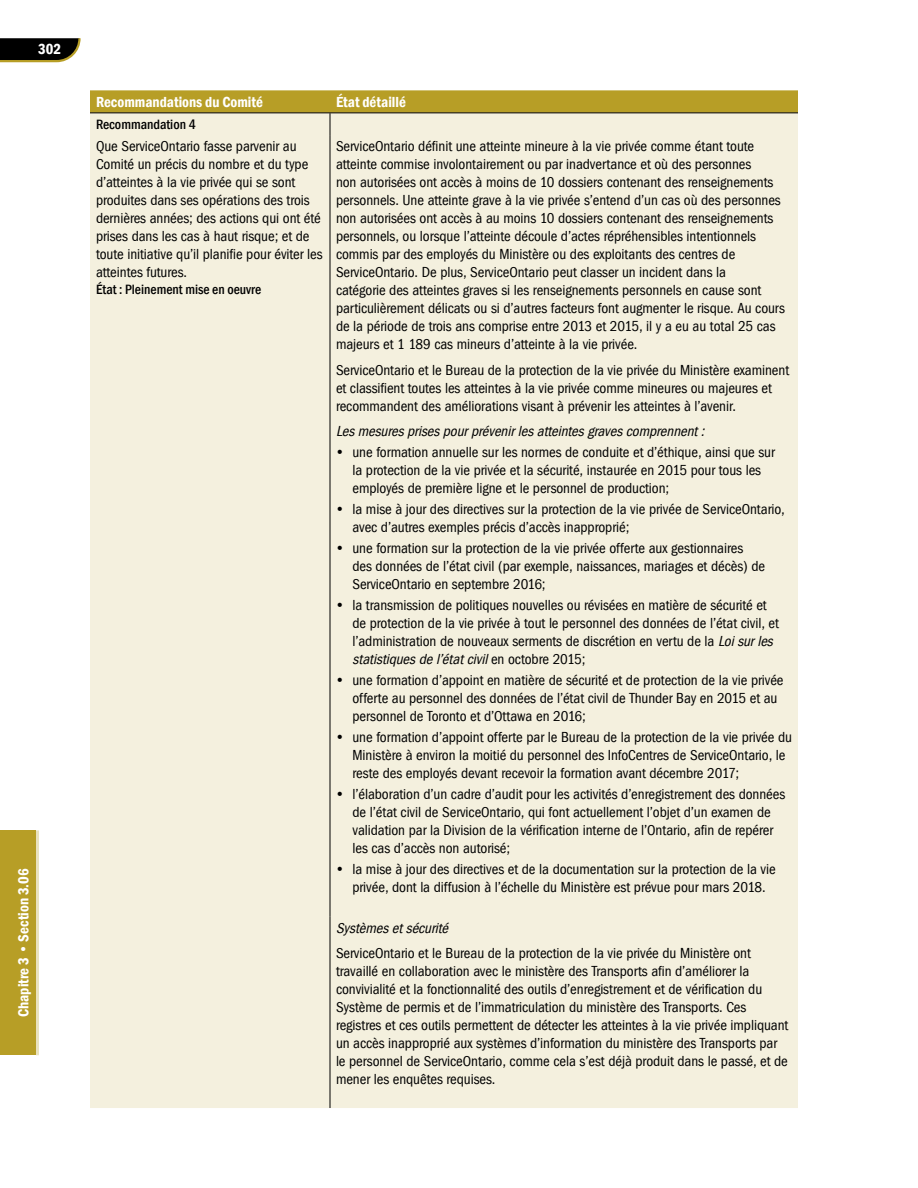
<style>
.page{position:relative;width:918px;height:1188px;background:#fff}
.page>*{position:absolute;margin:0;border:0;box-sizing:border-box;transform-origin:0 0}
.t1{font:15px/18px "Franklin Got Cd ITCTT";letter-spacing:-.005em;color:#000}
.t2{font:italic 15px "Franklin Got Cd ITCTT";color:#000}
.t3{font:600 condensed 15px "Franklin Gothic";color:#fff}
.t4{font:500 condensed 13.8px "Franklin Gothic";color:#000}
.s1{font-style:italic}
</style>
<div class="page">
<svg style="left:0;top:38px;width:81px;height:25px;background:#2d2b1e"></svg>
<div style="left:0;top:830px;width:36px;height:225px;background:#b79e26"></div>
<hr style="left:36px;top:830px;width:3px;height:225px;background:#e9e2be">
<div style="left:90px;top:135px;width:708px;height:973px;background:#f4f0de"></div>
<svg style="left:90px;top:90px;width:708px;height:45px;background:#d2c37f"></svg>
<hr style="left:330px;top:135px;width:1px;height:781px;background:#000">
<hr style="left:330px;top:916px;width:1px;height:192px;background:#000">
<hr style="left:90px;top:113px;width:240px;height:1px;background:#000">
<hr style="left:330px;top:113px;width:468px;height:1px;background:#000">
<p class="t3" style="left:38px;top:39px;width:24px">302</p>
<p class="t3" style="left:13px;top:1017px;width:150px;rotate:-90deg">Chapitre 3 • Section 3.06</p>
<p class="t3" style="left:96px;top:92px;width:168px">Recommandations du Comité</p>
<p class="t3" style="left:336px;top:92px;width:71px">État détaillé</p>
<p class="t4" style="left:96px;top:115px;width:101px">Recommandation 4</p>
<p class="t1" style="left:96px;top:137px;width:228px">Que ServiceOntario fasse parvenir au Comité un précis du nombre et du type d’atteintes à la vie privée qui se sont produites dans ses opérations des trois dernières années; des actions qui ont été prises dans les cas à haut risque; et de toute initiative qu’il planifie pour éviter les atteintes futures.</p>
<p class="t4" style="left:96px;top:280px;width:167px">État : Pleinement mise en oeuvre</p>
<p class="t1" style="left:336px;top:137px;width:450px">ServiceOntario définit une atteinte mineure à la vie privée comme étant toute atteinte commise involontairement ou par inadvertance et où des personnes<br>non autorisées ont accès à moins de 10 dossiers contenant des renseignements personnels. Une atteinte grave à la vie privée s’entend d’un cas où des personnes non autorisées ont accès à au moins 10 dossiers contenant des renseignements personnels, ou lorsque l’atteinte découle d’actes répréhensibles intentionnels commis par des employés du Ministère ou des exploitants des centres de ServiceOntario. De plus, ServiceOntario peut classer un incident dans la<br>catégorie des atteintes graves si les renseignements personnels en cause sont particulièrement délicats ou si d’autres facteurs font augmenter le risque. Au cours de la période de trois ans comprise entre 2013 et 2015, il y a eu au total 25 cas majeurs et 1 189 cas mineurs d’atteinte à la vie privée.</p>
<p class="t1" style="left:336px;top:361px;width:455px">ServiceOntario et le Bureau de la protection de la vie privée du Ministère examinent et classifient toutes les atteintes à la vie privée comme mineures ou majeures et recommandent des améliorations visant à prévenir les atteintes à l’avenir.</p>
<p class="t2" style="left:336px;top:423px;width:374px">Lesmesuresprisespourprévenirlesatteintesgravescomprennent :</p>
<p class="t1" style="left:352px;top:443px;width:424px;text-indent:-16px">• une formation annuelle sur les normes de conduite et d’éthique, ainsi que sur la protection de la vie privée et la sécurité, instaurée en 2015 pour tous les employés de première ligne et le personnel de production;</p>
<p class="t1" style="left:352px;top:500px;width:434px;text-indent:-16px">• la mise à jour des directives sur la protection de la vie privée de ServiceOntario, avec d’autres exemples précis d’accès inapproprié;</p>
<p class="t1" style="left:352px;top:539px;width:414px;text-indent:-16px">• une formation sur la protection de la vie privée offerte aux gestionnaires des données de l’état civil (par exemple, naissances, mariages et décès) de<br>ServiceOntario en septembre 2016;</p>
<p class="t1" style="left:352px;top:596px;width:428px;text-indent:-16px">• la transmission de politiques nouvelles ou révisées en matière de sécurité et de protection de la vie privée à tout le personnel des données de l’état civil, et l’administration de nouveaux serments de discrétion en vertu de la <span class="s1">Loisurles statistiquesdel’étatcivil</span>e n o c t o b r e 2 0 1 5 ;</p>
<p class="t1" style="left:352px;top:671px;width:433px;text-indent:-16px">• une formation d’appoint en matière de sécurité et de protection de la vie privée offerte au personnel des données de l’état civil de Thunder Bay en 2015 et au personnel de Toronto et d’Ottawa en 2016;</p>
<p class="t1" style="left:352px;top:728px;width:441px;text-indent:-16px">• une formation d’appoint offerte par le Bureau de la protection de la vie privée du<br>Ministère à environ la moitié du personnel des InfoCentres de ServiceOntario, le reste des employés devant recevoir la formation avant décembre 2017;</p>
<p class="t1" style="left:352px;top:785px;width:434px;text-indent:-16px">• l’élaboration d’un cadre d’audit pour les activités d’enregistrement des données de l’état civil de ServiceOntario, qui font actuellement l’objet d’un examen de validation par la Division de la vérification interne de l’Ontario, afin de repérer les cas d’accès non autorisé;</p>
<p class="t1" style="left:336px;top:860px;width:441px;text-align:center">• la mise à jour des directives et de la documentation sur la protection de la vie privée, dont la diffusion à l’échelle du Ministère est prévue pour mars 2018.</p>
<p class="t2" style="left:336px;top:919px;width:117px">Systèmesetsécurité</p>
<p class="t1" style="left:336px;top:944px;width:454px">ServiceOntario et le Bureau de la protection de la vie privée du Ministère ont travaillé en collaboration avec le ministère des Transports afin d’améliorer la convivialité et la fonctionnalité des outils d’enregistrement et de vérification du Système de permis et de l’immatriculation du ministère des Transports. Ces registres et ces outils permettent de détecter les atteintes à la vie privée impliquant un accès inapproprié aux systèmes d’information du ministère des Transports par le personnel de ServiceOntario, comme cela s’est déjà produit dans le passé, et de mener les enquêtes requises.</p>
</div>
